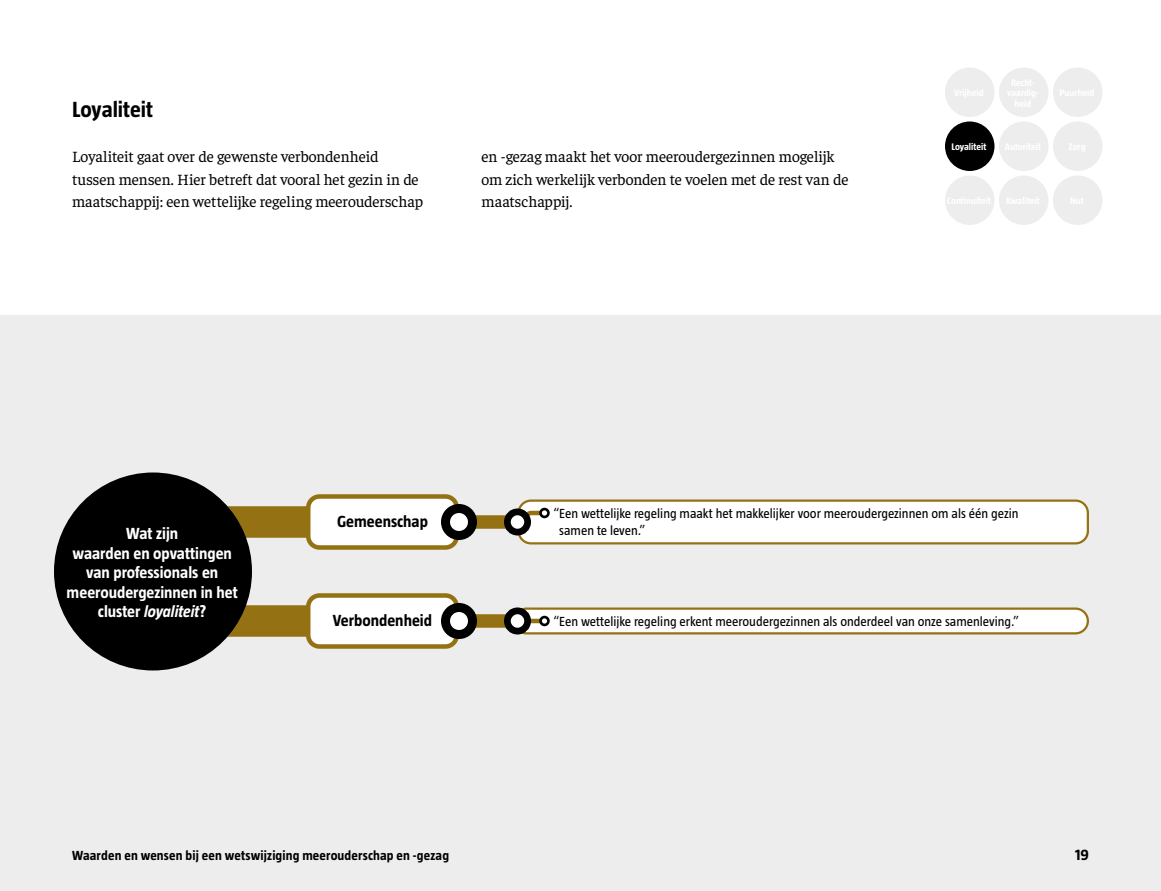
<style>
.page{position:relative;width:1161px;height:891px;background:#fff}
.page>*{position:absolute;margin:0;border:0;box-sizing:border-box;transform-origin:0 0}
.t1{font:700 22.5px "Taz";color:#000}
.t2{font:700 16.5px/19.5px "Taz";color:#fff;text-align:center}
.t3{font:700 16.5px "Taz";color:#000}
.t4{font:15.75px/22.5px "Faustina";letter-spacing:-.005em;color:#000}
.t5{font:700 15.75px "Taz";color:#000}
.t6{font:13.5px/18px "Taz";color:#000}
.t7{font:700 13.5px "Taz";letter-spacing:.01em;color:#000}
.t8{font:700 9.75px "Taz";color:#fff}
.s1{font-style:italic}
</style>
<div class="page">
<div style="left:999px;top:122px;width:49px;height:49px;background:#ededed;border-radius:50%"></div>
<div style="left:1053px;top:122px;width:49px;height:49px;background:#ededed;border-radius:50%"></div>
<div style="left:1053px;top:176px;width:49px;height:49px;background:#ededed;border-radius:50%"></div>
<div style="left:999px;top:176px;width:49px;height:49px;background:#ededed;border-radius:50%"></div>
<div style="left:945px;top:176px;width:49px;height:49px;background:#ededed;border-radius:50%"></div>
<div style="left:945px;top:122px;width:49px;height:49px;background:#000;border-radius:50%"></div>
<div style="left:1053px;top:68px;width:49px;height:49px;background:#ededed;border-radius:50%"></div>
<div style="left:999px;top:68px;width:49px;height:49px;background:#ededed;border-radius:50%"></div>
<div style="left:945px;top:68px;width:49px;height:49px;background:#ededed;border-radius:50%"></div>
<div style="left:0;top:315px;width:1161px;height:576px;background:#ededed"></div>
<svg style="left:203px;top:497px;width:109px;height:160px"></svg>
<div style="left:459px;top:515px;width:59px;height:14px;background:#947214"></div>
<div style="left:459px;top:614px;width:59px;height:14px;background:#947214"></div>
<div style="left:308px;top:497px;width:149px;height:51px;background:#fff;border-radius:11px"></div>
<div style="left:306px;top:494px;width:153px;height:56px;border:4px solid #947214;border-radius:11px"></div>
<div style="left:308px;top:596px;width:149px;height:51px;background:#fff;border-radius:11px"></div>
<div style="left:306px;top:593px;width:153px;height:56px;border:4px solid #947214;border-radius:11px"></div>
<div style="left:519px;top:501px;width:569px;height:42px;background:#fff;border-radius:12px"></div>
<div style="left:518px;top:500px;width:571px;height:44px;border:2px solid #947214;border-radius:12px"></div>
<div style="left:514px;top:609px;width:574px;height:24px;background:#fff;border-radius:12px"></div>
<div style="left:513px;top:608px;width:576px;height:26px;border:2px solid #947214;border-radius:12px"></div>
<svg style="left:525px;top:508px;width:20px;height:22px"></svg>
<hr style="left:526px;top:619px;width:14px;height:4px;background:#947214">
<svg style="left:446px;top:508px;width:26px;height:28px"></svg>
<div style="left:441px;top:504px;width:36px;height:36px;border:9px solid #000;border-radius:50%"></div>
<svg style="left:446px;top:608px;width:26px;height:26px"></svg>
<div style="left:441px;top:603px;width:36px;height:36px;border:9px solid #000;border-radius:50%"></div>
<div style="left:507px;top:512px;width:21px;height:20px;background:#fff;border-radius:50%"></div>
<div style="left:504px;top:508px;width:27px;height:27px;border:7px solid #000;border-radius:50%"></div>
<div style="left:541px;top:509px;width:7px;height:8px;background:#fff;border-radius:50%"></div>
<div style="left:539px;top:508px;width:11px;height:10px;border:3px solid #000;border-radius:50%"></div>
<div style="left:507px;top:611px;width:21px;height:20px;background:#fff;border-radius:50%"></div>
<div style="left:504px;top:607px;width:27px;height:27px;border:7px solid #000;border-radius:50%"></div>
<div style="left:539px;top:616px;width:11px;height:10px;border:3px solid #000;border-radius:50%"></div>
<div style="left:54px;top:472px;width:198px;height:198px;background:#000;border-radius:50%"></div>
<h1 class="t1" style="left:72px;top:97px;width:83px">Loyaliteit</h1>
<p class="t4" style="left:72px;top:144px;width:353px">Loyaliteit gaat over de gewenste verbondenheid tussen mensen. Hier betreft dat vooral het gezin in de maatschappij: een wettelijke regeling meerouderschap</p>
<p class="t4" style="left:482px;top:144px;width:369px">en -gezag maakt het voor meeroudergezinnen mogelijk om zich werkelijk verbonden te voelen met de rest van de maatschappij.</p>
<p class="t8" style="left:952px;top:141px;width:36px">Loyaliteit</p>
<p class="t2" style="left:67px;top:524px;width:173px">Wat zijn<br>waarden en opvattingen van professionals en meeroudergezinnen in het cluster <span class="s1">loyaliteit</span>?</p>
<p class="t3" style="left:337px;top:512px;width:92px">Gemeenschap</p>
<p class="t6" style="left:559px;top:504px;width:461px;text-indent:-6px">“ Een wettelijke regeling maakt het makkelijker voor meeroudergezinnen om als één gezin samen te leven.”</p>
<p class="t3" style="left:333px;top:611px;width:101px">Verbondenheid</p>
<p class="t6" style="left:554px;top:612px;width:467px">“Een wettelijke regeling erkent meeroudergezinnen als onderdeel van onze samenleving.”</p>
<p class="t7" style="left:72px;top:847px;width:379px">Waarden en wensen bij een wetswijziging meerouderschap en -gezag</p>
<p class="t5" style="left:1075px;top:845px;width:15px">19</p>
</div>
